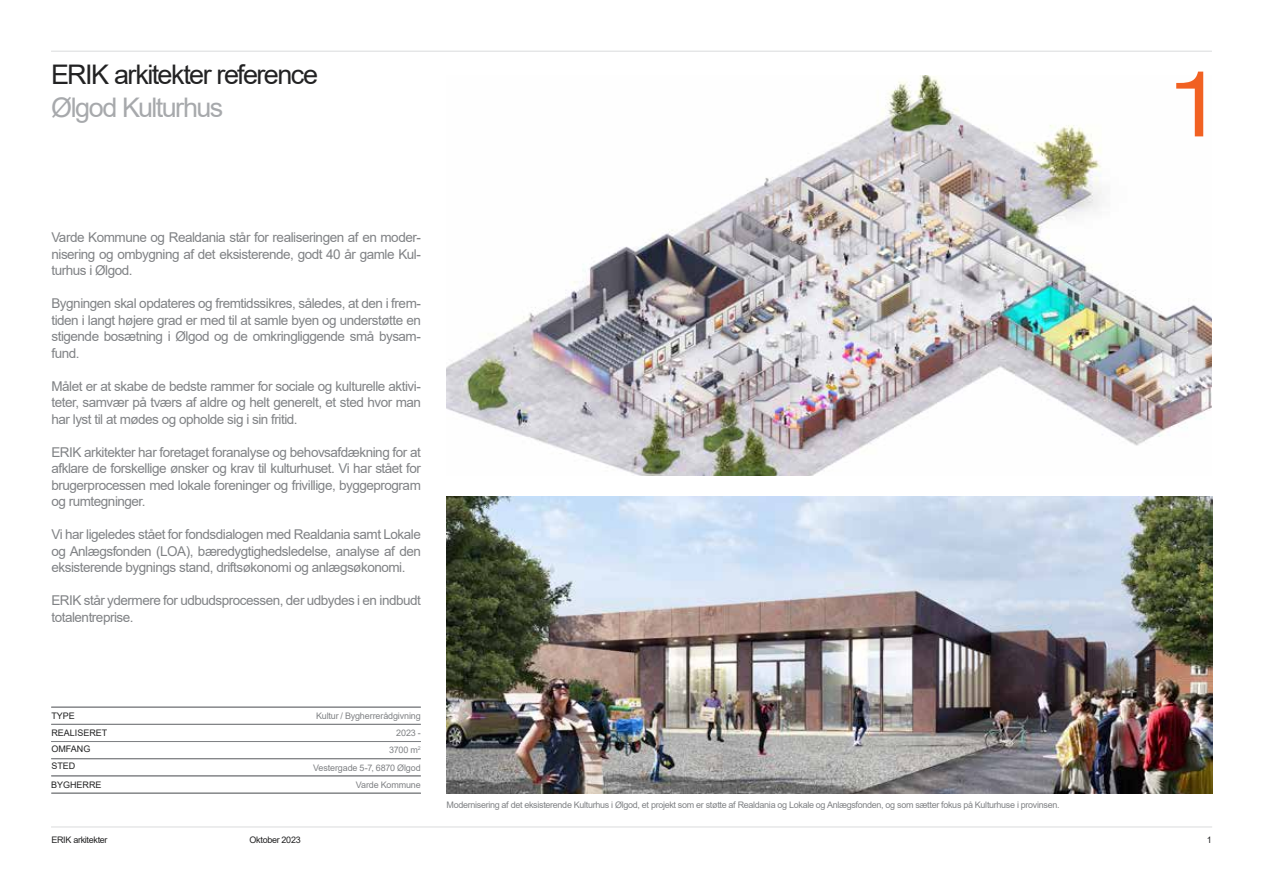
<style>
.page{position:relative;width:1263px;height:893px;background:#fff}
.page>*{position:absolute;margin:0;border:0;box-sizing:border-box;transform-origin:0 0}
.t1{font:90px "Peclet";color:#f16122}
.t2{font:27px "Arial";letter-spacing:-.06em;color:#222223}
.t3{font:27px "Arial";letter-spacing:-.06em;color:#a7a9ac}
.t4{font:13.5px/16.5px "Arial";letter-spacing:-.035em;color:#808285;text-align:justify}
.t5{font:9px "Arial";letter-spacing:-.035em;color:#808285}
.t6{font:9px "Arial";letter-spacing:-.015em;color:#808285}
.t7{font:9px "Arial";color:#222223}
.t8{font:9px "Arial";letter-spacing:-.035em;color:#222223}
</style>
<div class="page">
<hr style="left:51px;top:827px;width:1161px;height:1px;background:#dadbdc">
<hr style="left:51px;top:51px;width:1161px;height:1px;background:#dadbdc">
<hr style="left:51px;top:741px;width:370px;height:1px;background:#808285">
<hr style="left:51px;top:707px;width:370px;height:1px;background:#808285">
<hr style="left:51px;top:758px;width:370px;height:1px;background:#808285">
<hr style="left:51px;top:724px;width:370px;height:1px;background:#808285">
<hr style="left:51px;top:776px;width:370px;height:1px;background:#808285">
<hr style="left:51px;top:793px;width:370px;height:1px;background:#808285">
<img style="left:446px;top:497px;width:766px;height:297px">
<img style="left:446px;top:75px;width:766px;height:401px">
<h2 class="t2" style="left:51px;top:56px;width:269px">ERIK arkitekter reference</h2>
<h2 class="t3" style="left:51px;top:89px;width:174px">Ølgod Kulturhus</h2>
<p class="t4" style="left:51px;top:229px;width:371px">Varde Kommune og Realdania står for realiseringen af en moder&shy;nisering og ombygning af det eksisterende, godt 40 år gamle Kul&shy;turhus i Ølgod.</p>
<p class="t4" style="left:51px;top:295px;width:371px">Bygningen skal opdateres og fremtidssikres, således, at den i frem&shy;tiden i langt højere grad er med til at samle byen og understøtte en stigende bosætning i Ølgod og de omkringliggende små bysam&shy;fund.</p>
<p class="t4" style="left:51px;top:378px;width:371px">Målet er at skabe de bedste rammer for sociale og kulturelle aktivi&shy;teter, samvær på tværs af aldre og helt generelt, et sted hvor man har lyst til at mødes og opholde sig i sin fritid.</p>
<p class="t4" style="left:51px;top:444px;width:371px">ERIK arkitekter har foretaget foranalyse og behovsafdækning for at afklare de forskellige ønsker og krav til kulturhuset. Vi har stået for brugerprocessen med lokale foreninger og frivillige, byggeprogram og rumtegninger.</p>
<p class="t4" style="left:51px;top:526px;width:371px">Vi har ligeledes stået for fondsdialogen med Realdania samt Lokale og Anlægsfonden (LOA), bæredygtighedsledelse, analyse af den eksisterende bygnings stand, driftsøkonomi og anlægsøkonomi.</p>
<p class="t4" style="left:51px;top:592px;width:371px">ERIK står ydermere for udbudsprocessen, der udbydes i en indbudt totalentreprise.</p>
<p class="t7" style="left:51px;top:709px;width:25px">TYPE</p>
<p class="t6" style="left:316px;top:709px;width:106px">Kultur / Bygherrerådgivning</p>
<p class="t7" style="left:51px;top:727px;width:58px">REALISERET</p>
<p class="t5" style="left:396px;top:727px;width:26px">2023 -</p>
<p class="t7" style="left:51px;top:743px;width:41px">OMFANG</p>
<p class="t5" style="left:389px;top:744px;width:33px">3700 m<sup>2</sup></p>
<p class="t7" style="left:51px;top:760px;width:26px">STED</p>
<p class="t6" style="left:313px;top:761px;width:109px">Vestergade 5-7, 6870 Ølgod</p>
<p class="t7" style="left:51px;top:778px;width:52px">BYGHERRE</p>
<p class="t6" style="left:356px;top:779px;width:67px">Varde Kommune</p>
<p class="t5" style="left:446px;top:798px;width:614px">Modernisering af det eksisterende Kulturhus i Ølgod, et projekt som er støtte af Realdania og Lokale og Anlægsfonden, og som sætter fokus på Kulturhuse i provinsen.</p>
<h1 class="t1" style="left:1170px;top:47px;width:43px">1</h1>
<p class="t8" style="left:51px;top:834px;width:58px">ERIK arkitekter</p>
<p class="t8" style="left:250px;top:834px;width:53px">Oktober 2023</p>
<p class="t7" style="left:1207px;top:834px;width:7px">1</p>
</div>
